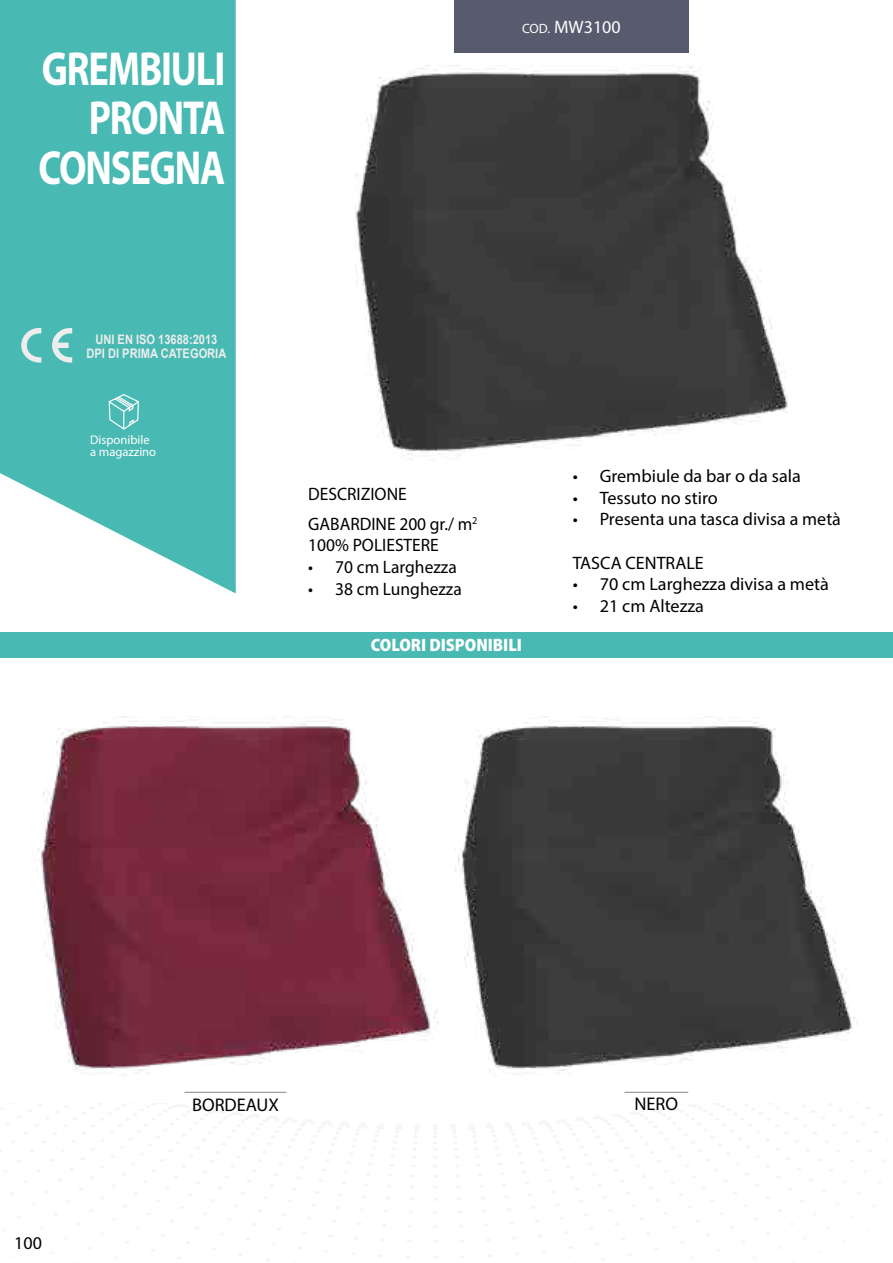
<style>
.page{position:relative;width:893px;height:1263px;background:#fff}
.page>*{position:absolute;margin:0;border:0;box-sizing:border-box;transform-origin:0 0}
.t1{font:700 48px/49.5px "Myriad Pro";letter-spacing:-.03em;color:#fff;text-align:right;scale:.8 1}
.t2{font:18.3px "Myriad Pro";color:#000}
.t3{font:18px/30.2px "Myriad Pro";color:#000}
.t4{font:900 semi-condensed 18px "Myriad Pro";color:#fff}
.t5{font:18px "Myriad Pro";color:#fff}
.t6{font:700 13.05px/13.2px "Arial";color:#ededed;text-align:center;scale:.84 1}
.t7{font:12.6px/12.6px "Myriad Pro";color:#fff}
.s1{font-size:13.5px}
</style>
<div class="page">
<div style="left:0;top:632px;width:893px;height:25px;background:#48b9b3"></div>
<img style="left:355px;top:52px;width:433px;height:408px">
<img style="left:38px;top:716px;width:400px;height:359px">
<hr style="left:184px;top:1092px;width:102px;height:1px;background:#878787">
<img style="left:455px;top:716px;width:403px;height:358px">
<hr style="left:624px;top:1092px;width:64px;height:1px;background:#878787">
<svg style="left:0;top:0;width:236px;height:593px;background:#5bc0ba"></svg>
<div style="left:454px;top:0;width:235px;height:52px;background:#585a6e"></div>
<svg style="left:100px;top:382px;width:40px;height:48px;background:#60c2bd"></svg>
<svg style="left:21px;top:328px;width:20px;height:35px"></svg>
<svg style="left:52px;top:328px;width:20px;height:35px"></svg>
<h1 class="t1" style="left:39px;top:42px;width:235px">GREMBIULI<br>PRONTA<br>CONSEGNA</h1>
<p class="t6" style="left:87px;top:334px;width:168px">UNI EN ISO 13688:2013<br>DPI DI PRIMA CATEGORIA</p>
<p class="t7" style="left:90px;top:433px;width:68px">Disponibile a magazzino</p>
<p class="t5" style="left:522px;top:15px;width:100px"><span class="s1">COD.</span> MW3100</p>
<p class="t3" style="left:308px;top:478px;width:171px">DESCRIZIONE<br>GABARDINE 200 gr./ m<sup>2</sup></p>
<p class="t3" style="left:308px;top:530px;width:132px">100% POLIESTERE</p>
<p class="t3" style="left:308px;top:551px;width:150px">• 70 cm Larghezza</p>
<p class="t3" style="left:308px;top:573px;width:155px">• 38 cm Lunghezza</p>
<p class="t3" style="left:573px;top:461px;width:230px">• Grembiule da bar o da sala</p>
<p class="t3" style="left:573px;top:482px;width:147px">• Tessuto no stiro</p>
<p class="t3" style="left:573px;top:504px;width:270px">• Presenta una tasca divisa a metà</p>
<p class="t3" style="left:573px;top:547px;width:133px">TASCA CENTRALE</p>
<p class="t3" style="left:573px;top:569px;width:258px">• 70 cm Larghezza divisa a metà</p>
<p class="t3" style="left:573px;top:590px;width:133px">• 21 cm Altezza</p>
<p class="t4" style="left:371px;top:635px;width:153px">COLORI DISPONIBILI</p>
<p class="t3" style="left:14px;top:1227px;width:29px">100</p>
<p class="t2" style="left:192px;top:1093px;width:88px">BORDEAUX</p>
<p class="t2" style="left:634px;top:1093px;width:45px">NERO</p>
</div>
